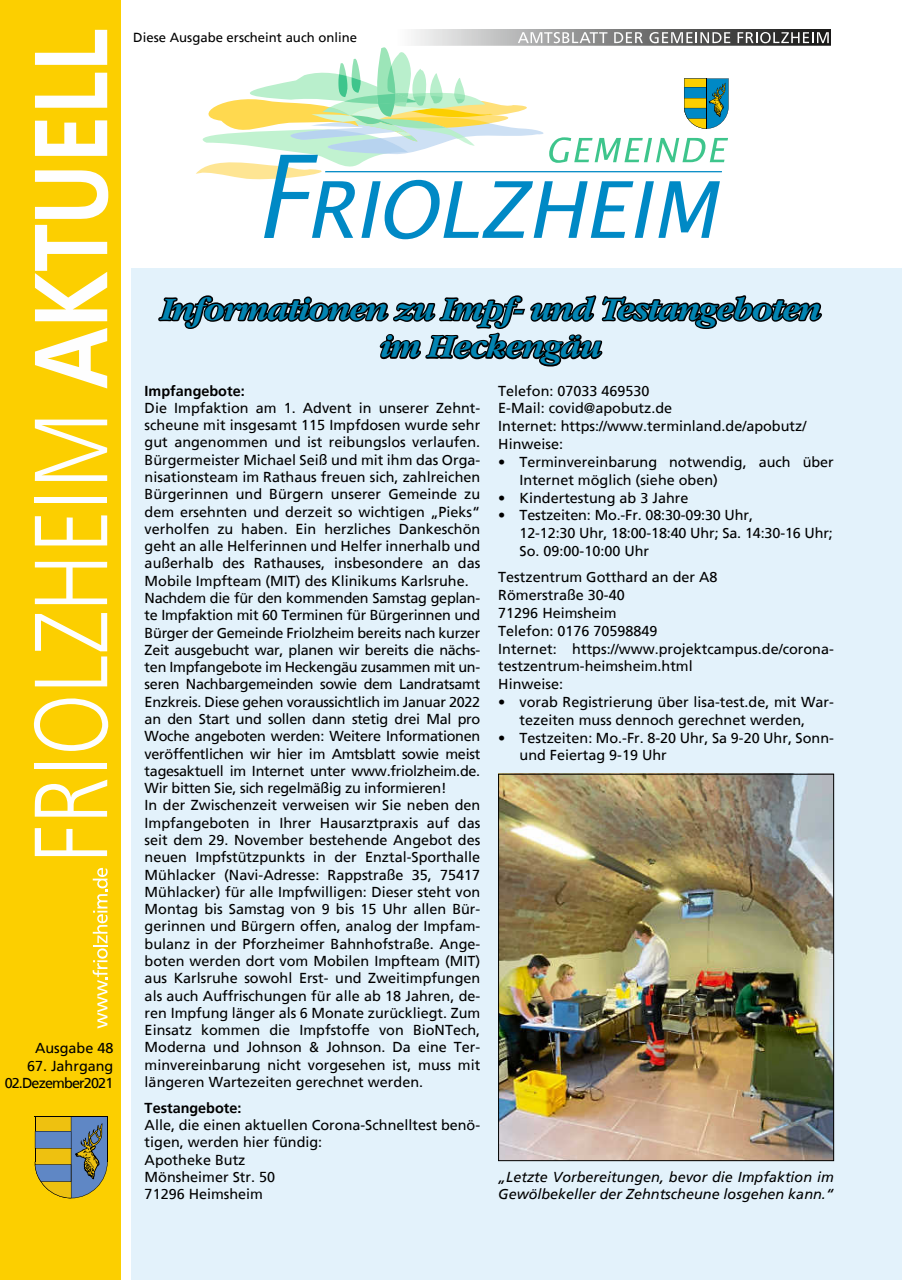
<style>
.page{position:relative;width:902px;height:1280px;background:#fff}
.page>*{position:absolute;margin:0;border:0;box-sizing:border-box;transform-origin:0 0}
.t1{font:30px/37.5px "Gai Bol Ita";color:#0385b3;text-align:center}
.t2{font:14.4px/17.2px "Frutiger";color:#000}
.t3{font:italic 14.4px/17.2px "Frutiger";color:#000}
.t4{font:700 14.4px "Frutiger";color:#000}
.t5{font:14.4px "Frutiger";letter-spacing:-.06em;color:#000}
.t6{font:13.05px "Frutiger";color:#000}
</style>
<div class="page">
<div style="left:0;top:0;width:120px;height:1280px;background:#fccf00"></div>
<img style="left:413px;top:30px;width:417px;height:15px">
<svg style="left:35px;top:828px;width:72px;height:28px"></svg>
<svg style="left:35px;top:780px;width:72px;height:37px"></svg>
<div style="left:35px;top:763px;width:72px;height:5px;background:#fefefe"></div>
<svg style="left:34px;top:698px;width:74px;height:53px"></svg>
<svg style="left:35px;top:613px;width:72px;height:73px"></svg>
<svg style="left:35px;top:562px;width:72px;height:42px"></svg>
<svg style="left:35px;top:515px;width:72px;height:30px"></svg>
<div style="left:35px;top:497px;width:72px;height:6px;background:#fefefe"></div>
<svg style="left:35px;top:420px;width:72px;height:61px"></svg>
<svg style="left:35px;top:328px;width:72px;height:60px"></svg>
<svg style="left:35px;top:225px;width:72px;height:96px"></svg>
<svg style="left:35px;top:170px;width:73px;height:49px"></svg>
<svg style="left:35px;top:120px;width:72px;height:36px"></svg>
<svg style="left:35px;top:73px;width:72px;height:35px"></svg>
<svg style="left:35px;top:30px;width:72px;height:35px"></svg>
<svg style="left:93px;top:868px;width:15px;height:160px"></svg>
<svg style="left:35px;top:1116px;width:73px;height:82px"></svg>
<div style="left:132px;top:269px;width:769px;height:1011px;background:#e3f2fb"></div>
<svg style="left:156px;top:32px;width:672px;height:335px"></svg>
<img style="left:500px;top:776px;width:331px;height:383px">
<div style="left:498px;top:774px;width:335px;height:387px;border:1px solid #000"></div>
<p class="t6" style="left:133px;top:30px;width:225px">Diese Ausgabe erscheint auch online</p>
<p class="t2" style="left:35px;top:1040px;width:80px">Ausgabe 48</p>
<p class="t2" style="left:27px;top:1057px;width:88px">67. Jahrgang</p>
<p class="t5" style="left:5px;top:1075px;width:110px">02. Dezember 2021</p>
<h1 class="t1" style="left:160px;top:291px;width:660px">Informationen zu Impf- und Testangeboten im Heckengäu</h1>
<p class="t4" style="left:145px;top:382px;width:101px">Impfangebote:</p>
<p class="t2" style="left:145px;top:399px;width:337px">Die Impfaktion am 1. Advent in unserer Zehnt&shy;scheune mit insgesamt 115 Impfdosen wurde sehr gut angenommen und ist reibungslos verlaufen.<br>Bürgermeister Michael Seiß und mit ihm das Orga&shy;nisationsteam im Rathaus freuen sich, zahlreichen Bürgerinnen und Bürgern unserer Gemeinde zu dem ersehnten und derzeit so wichtigen „Pieks“ verholfen zu haben. Ein herzliches Dankeschön geht an alle Helferinnen und Helfer innerhalb und außerhalb des Rathauses, insbesondere an das Mobile Impfteam (MIT) des Klinikums Karlsruhe.<br>Nachdem die für den kommenden Samstag geplan&shy;te Impfaktion mit 60 Terminen für Bürgerinnen und Bürger der Gemeinde Friolzheim bereits nach kurzer Zeit ausgebucht war, planen wir bereits die nächs&shy;ten Impfangebote im Heckengäu zusammen mit un&shy;seren Nachbargemeinden sowie dem Landratsamt Enzkreis. Diese gehen voraussichtlich im Januar 2022 an den Start und sollen dann stetig drei Mal pro Woche angeboten werden: Weitere Informationen veröffentlichen wir hier im Amtsblatt sowie meist tagesaktuell im Internet unter www.friolzheim.de.<br>Wir bitten Sie, sich regelmäßig zu informieren!<br>In der Zwischenzeit verweisen wir Sie neben den Impfangeboten in Ihrer Hausarztpraxis auf das seit dem 29. November bestehende Angebot des neuen Impfstützpunkts in der Enztal-Sporthalle Mühlacker (Navi-Adresse: Rappstraße 35, 75417<br>Mühlacker) für alle Impfwilligen: Dieser steht von Montag bis Samstag von 9 bis 15 Uhr allen Bür&shy;gerinnen und Bürgern offen, analog der Impfam&shy;bulanz in der Pforzheimer Bahnhofstraße. Ange&shy;boten werden dort vom Mobilen Impfteam (MIT) aus Karlsruhe sowohl Erst- und Zweitimpfungen als auch Auffrischungen für alle ab 18 Jahren, de&shy;ren Impfung länger als 6 Monate zurückliegt. Zum Einsatz kommen die Impfstoffe von BioNTech, Moderna und Johnson &amp; Johnson. Da eine Ter&shy;minvereinbarung nicht vorgesehen ist, muss mit längeren Wartezeiten gerechnet werden.</p>
<p class="t4" style="left:145px;top:1099px;width:98px">Testangebote:</p>
<p class="t2" style="left:145px;top:1116px;width:337px">Alle, die einen aktuellen Corona-Schnelltest benö&shy;tigen, werden hier fündig:<br>Apotheke Butz<br>Mönsheimer Str. 50<br>71296 Heimsheim</p>
<p class="t2" style="left:498px;top:382px;width:309px;line-height:17.9px">Telefon: 07033 469530<br>E-Mail: covid@apobutz.de<br>Internet: https://www.terminland.de/apobutz/<br>Hinweise:</p>
<p class="t2" style="left:519px;top:453px;width:316px;line-height:17.9px;text-indent:-21px">• Terminvereinbarung notwendig, auch über<br>Internet möglich (siehe oben)</p>
<p class="t2" style="left:498px;top:489px;width:192px">• Kindertestung ab 3 Jahre</p>
<p class="t2" style="left:519px;top:506px;width:315px;line-height:17.9px;text-indent:-21px">• Testzeiten: Mo.-Fr. 08:30-09:30 Uhr,<br>12-12:30 Uhr, 18:00-18:40 Uhr; Sa. 14:30-16 Uhr;<br>So. 09:00-10:00 Uhr</p>
<p class="t2" style="left:498px;top:568px;width:337px;line-height:17.9px">Testzentrum Gotthard an der A8<br>Römerstraße 30-40<br>71296 Heimsheim<br>Telefon: 0176 70598849<br>Internet: https://www.projektcampus.de/corona&shy;testzentrum-heimsheim.html<br>Hinweise:</p>
<p class="t2" style="left:498px;top:693px;width:337px;line-height:17.9px;text-align:center">• vorab Registrierung über lisa-test.de, mit War&shy;tezeiten muss dennoch gerechnet werden,</p>
<p class="t2" style="left:519px;top:728px;width:316px;line-height:17.9px;text-indent:-21px">• Testzeiten: Mo.-Fr. 8-20 Uhr, Sa 9-20 Uhr, Sonn&shy;und Feiertag 9-19 Uhr</p>
<p class="t3" style="left:498px;top:1168px;width:337px">„Letzte Vorbereitungen, bevor die Impfaktion im<br>Gewölbekeller der Zehntscheune losgehen kann.“</p>
</div>
